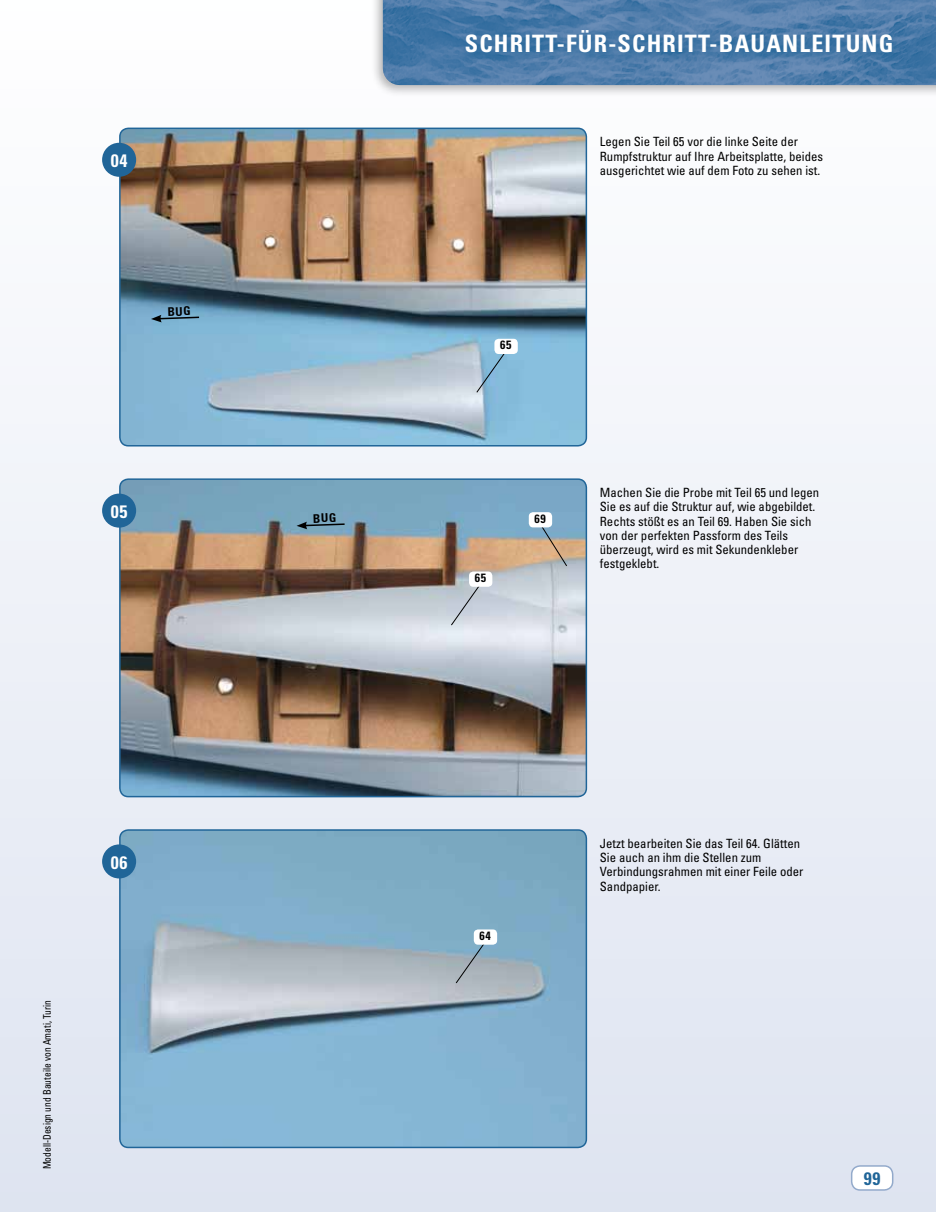
<style>
.page{position:relative;width:936px;height:1212px;background:#fff}
.page>*{position:absolute;margin:0;border:0;box-sizing:border-box;transform-origin:0 0}
.t1{font:700 condensed 24px "Univers";letter-spacing:.05em;color:#fff}
.t2{font:700 condensed 18px "Univers";color:#fff}
.t3{font:700 condensed 18px "Univers";color:#206598}
.t4{font:condensed 12.75px/14.2px "Univers";color:#000}
.t5{font:700 condensed 12px "Univers";letter-spacing:.05em;color:#000}
.t6{font:condensed 10.5px "Univers";color:#000;scale:.9 1}
</style>
<div class="page">
<div style="left:0;top:0;width:935px;height:1212px;background:linear-gradient(to bottom,#fff,#dee4f0)"></div>
<div style="left:851px;top:1166px;width:41px;height:24px;background:#fff;border-radius:9px"></div>
<div style="left:850px;top:1165px;width:43px;height:26px;border:2px solid #93aacb;border-radius:9px"></div>
<div style="left:371px;top:0;width:564px;height:97px;background:#000;opacity:.3"></div>
<img style="left:383px;top:0;width:552px;height:85px">
<svg style="left:461px;top:26px;width:441px;height:38px;background:#4577a6"></svg>
<img style="left:120px;top:830px;width:466px;height:317px">
<div style="left:119px;top:829px;width:468px;height:319px;border:2px solid #206598;border-radius:9px"></div>
<div style="left:102px;top:844px;width:34px;height:34px;background:#206598;border-radius:50%"></div>
<img style="left:120px;top:128px;width:466px;height:318px">
<div style="left:119px;top:128px;width:468px;height:318px;border:2px solid #206598;border-radius:9px"></div>
<div style="left:102px;top:143px;width:34px;height:34px;background:#206598;border-radius:50%"></div>
<img style="left:120px;top:479px;width:466px;height:317px">
<div style="left:119px;top:478px;width:468px;height:319px;border:2px solid #206598;border-radius:9px"></div>
<div style="left:102px;top:494px;width:34px;height:34px;background:#206598;border-radius:50%"></div>
<svg style="left:475px;top:350px;width:32px;height:43px"></svg>
<div style="left:494px;top:339px;width:23px;height:15px;background:#fff;border-radius:4px"></div>
<svg style="left:450px;top:583px;width:31px;height:43px"></svg>
<div style="left:469px;top:571px;width:23px;height:16px;background:#fff;border-radius:4px"></div>
<svg style="left:539px;top:523px;width:28px;height:44px"></svg>
<div style="left:528px;top:512px;width:24px;height:15px;background:#fff;border-radius:4px"></div>
<svg style="left:455px;top:940px;width:31px;height:44px"></svg>
<div style="left:474px;top:929px;width:23px;height:16px;background:#fff;border-radius:4px"></div>
<svg style="left:151px;top:306px;width:50px;height:16px"></svg>
<svg style="left:296px;top:513px;width:50px;height:16px"></svg>
<h2 class="t2" style="left:111px;top:150px;width:18px">04</h2>
<h2 class="t2" style="left:111px;top:500px;width:18px">05</h2>
<p class="t6" style="left:41px;top:1169px;width:190px;rotate:-90deg">Modell-Design und Bauteile von Amati, Turin</p>
<h2 class="t2" style="left:111px;top:851px;width:18px">06</h2>
<h1 class="t1" style="left:465px;top:29px;width:330px">SCHRITT-FÜ R-SCHRITT-BAUANLEI</h1>
<h1 class="t1" style="left:832px;top:29px;width:30px">TUNG</h1>
<p class="t4" style="left:600px;top:134px;width:225px">Legen Sie Teil 65 vor die linke Seite der<br>Rumpfstruktur auf Ihre Arbeitsplatte, beides ausgerichtet wie auf dem Foto zu sehen ist.</p>
<p class="t5" style="left:500px;top:338px;width:13px">65</p>
<p class="t5" style="left:474px;top:570px;width:13px">65</p>
<p class="t5" style="left:534px;top:511px;width:13px">69</p>
<p class="t4" style="left:600px;top:485px;width:221px">Machen Sie die Probe mit Teil 65 und legen Sie es auf die Struktur auf, wie abgebildet.<br>Rechts stößt es an Teil 69. Haben Sie sich von der perfekten Passform des Teils überzeugt, wird es mit Sekundenkleber festgeklebt.</p>
<p class="t5" style="left:479px;top:928px;width:13px">64</p>
<p class="t4" style="left:600px;top:836px;width:205px">Jetzt bearbeiten Sie das Teil 64. Glätten<br>Sie auch an ihm die Stellen zum<br>Verbindungsrahmen mit einer Feile oder<br>Sandpapier.</p>
<h2 class="t3" style="left:863px;top:1167px;width:18px">99</h2>
</div>
